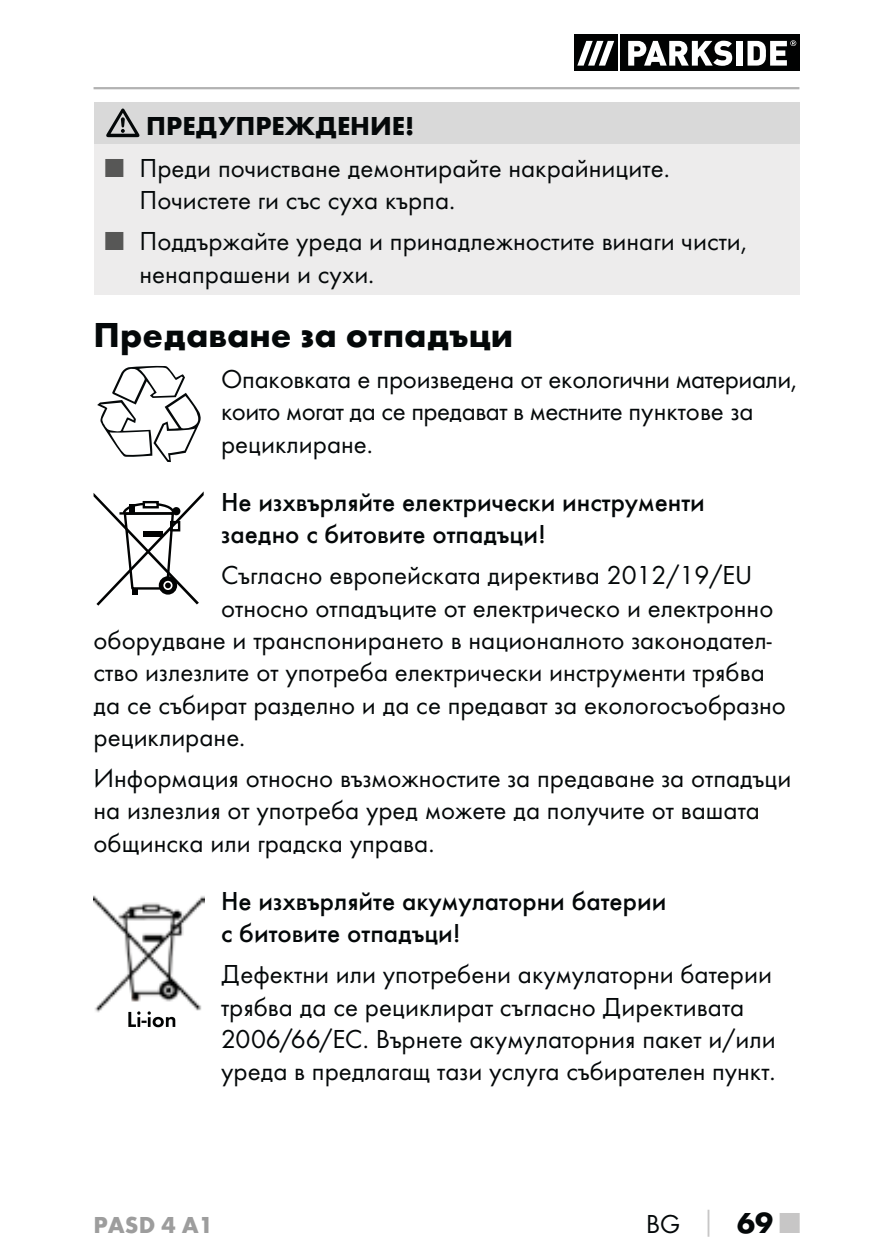
<style>
.page{position:relative;width:893px;height:1259px;background:#fff}
.page>*{position:absolute;margin:0;border:0;box-sizing:border-box;transform-origin:0 0}
.t1{font:700 36px "Futura";color:#040809}
.t2{font:27px/32.4px "Futura Boo";color:#040809}
.t3{font:500 27px/32.4px "Futura";color:#040809}
.t4{font:700 27px "Futura";color:#040809}
.t5{font:700 24px "Futura";color:#9d9d9d}
.s1{color:#575756}
.s2{font-family:"Futura";font-weight:700;color:#c7c6c6}
.s3{font-family:"Futura";font-weight:700;font-size:30px}
.s4{font-family:"Futura";font-weight:700;font-size:30px;color:#c7c6c6}
</style>
<div class="page">
<hr style="left:94px;top:87px;width:705px;height:2px;background:#b2b2b2">
<div style="left:574px;top:35px;width:44px;height:36px;background:#010202"></div>
<div style="left:620px;top:35px;width:179px;height:36px;background:#010202"></div>
<svg style="left:577px;top:41px;width:37px;height:25px"></svg>
<svg style="left:628px;top:41px;width:104px;height:25px"></svg>
<div style="left:736px;top:41px;width:6px;height:25px;background:#fff"></div>
<svg style="left:747px;top:40px;width:49px;height:26px"></svg>
<div style="left:94px;top:102px;width:705px;height:43px;background:#d9d9d9"></div>
<div style="left:94px;top:145px;width:705px;height:150px;background:#edecec"></div>
<svg style="left:106px;top:108px;width:33px;height:29px"></svg>
<svg style="left:97px;top:366px;width:104px;height:96px"></svg>
<svg style="left:94px;top:491px;width:110px;height:114px"></svg>
<img style="left:94px;top:895px;width:110px;height:133px">
<img style="left:128px;top:1011px;width:47px;height:16px">
<p class="t4" style="left:146px;top:115px;width:269px">ПРЕДУПРЕЖДЕНИЕ!</p>
<p class="t2" style="left:140px;top:153px;width:532px;text-indent:-34px"><span class="s1">■</span> Преди почистване демонтирайте накрайниците.<br>Почистете ги със суха кърпа.</p>
<p class="t2" style="left:140px;top:226px;width:609px;text-indent:-34px"><span class="s1">■</span> Поддържайте уреда и принадлежностите винаги чисти, ненапрашени и сухи.</p>
<h1 class="t1" style="left:94px;top:321px;width:421px">Предаване за отпадъци</h1>
<p class="t2" style="left:221px;top:364px;width:577px">Опаковката е произведена от екологични материали, които могат да се предават в местните пунктове за рециклиране.</p>
<p class="t3" style="left:221px;top:487px;width:485px">Не изхвърляйте електрически инструменти заедно с битовите отпадъци!</p>
<p class="t2" style="left:221px;top:560px;width:533px">Съгласно европейската директива 2012/19/EU</p>
<p class="t2" style="left:221px;top:593px;width:554px">относно отпадъците от електрическо и електронно</p>
<p class="t2" style="left:94px;top:625px;width:680px">оборудване и транспонирането в националното законодател-</p>
<p class="t2" style="left:94px;top:657px;width:673px">ство излезлите от употреба електрически инструменти трябва</p>
<p class="t2" style="left:94px;top:690px;width:694px">да се събират разделно и да се предават за екологосъобразно</p>
<p class="t2" style="left:94px;top:722px;width:153px">рециклиране.</p>
<p class="t2" style="left:94px;top:763px;width:699px">Информация относно възможностите за предаване за отпадъци на излезлия от употреба уред можете да получите от вашата общинска или градска управа.</p>
<p class="t3" style="left:221px;top:886px;width:447px">Не изхвърляйте акумулаторни батерии с битовите отпадъци!</p>
<p class="t2" style="left:221px;top:959px;width:556px">Дефектни или употребени акумулаторни батерии трябва да се рециклират съгласно Директивата 2006/66/ЕC. Върнете акумулаторния пакет и/или уреда в предлагащ тази услуга събирателен пункт.</p>
<p class="t5" style="left:94px;top:1216px;width:121px">PASD 4 A1</p>
<p class="t2" style="left:646px;top:1209px;width:155px">BG <span class="s2">│</span> <span class="s3">69</span> <span class="s4">■</span></p>
</div>
